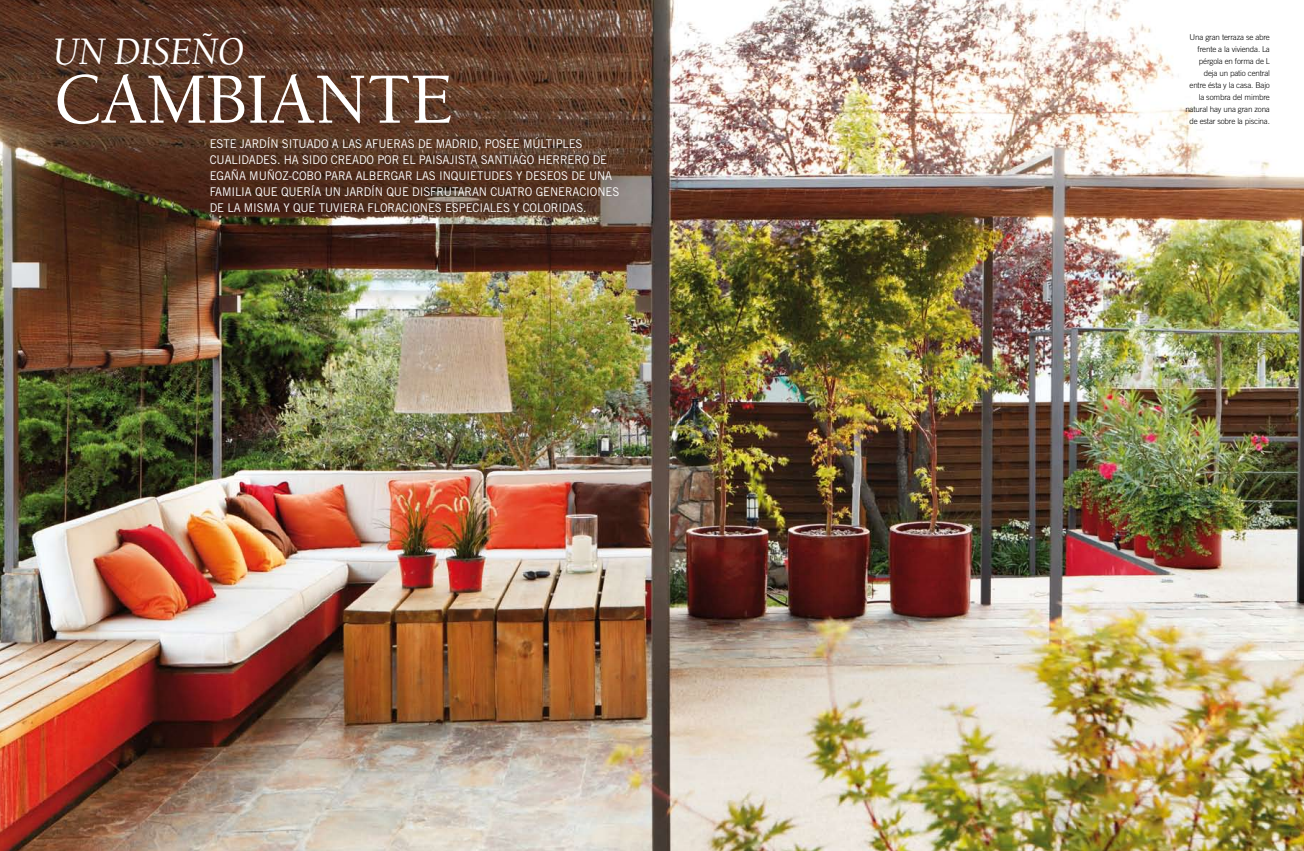
<style>
.page{position:relative;width:1304px;height:851px;background:#fff}
.page>*{position:absolute;margin:0;border:0;box-sizing:border-box;transform-origin:0 0}
.t1{font:500 74px "Berkeley";letter-spacing:-.01em;color:#fff}
.t2{font:italic 40px "Berkeley";letter-spacing:-.01em;color:#fff;scale:.95 1}
.t3{font:12px/16px "Trade Gothic";letter-spacing:-.01em;color:#fff;scale:.95 1}
.t4{font:300 8px/12px "Trade Gothic";letter-spacing:-.02em;color:#000;text-align:right}
</style>
<div class="page">
<img style="left:0;top:0;width:1304px;height:850px">
<h2 class="t2" style="left:52px;top:30px;width:203px">UN DISEÑO</h2>
<h1 class="t1" style="left:52px;top:60px;width:402px">CAMBIANTE</h1>
<p class="t3" style="left:210px;top:136px;width:433px">ESTE JARDÍN SITUADO A LAS AFUERAS DE MADRID, POSEE M ÚLTIPLES CUALIDADES. HA SIDO CREADO POR EL PAISAJISTA SANTIAGO HERR ERO DE EGAÑA MU ÑOZ-COBO PARA ALBERGAR LAS INQUIETUDES Y DESEOS DE UNA FAM ILIA QUE QUERÍA UN JARDÍN QUE DISFRUTARAN CUATRO GENERACIONES DE LA M ISMA Y QUE TUVIERA FLORACIONES ESPECIALES Y COLORIDAS.</p>
<p class="t4" style="left:1185px;top:31px;width:86px">Una gran terraza se abre frente a la vivienda. La pérgola en forma de L deja un patio central entre ésta y la casa. Bajo la sombra del mimbre natural hay una gran zona de estar sobre la piscina.</p>
</div>
